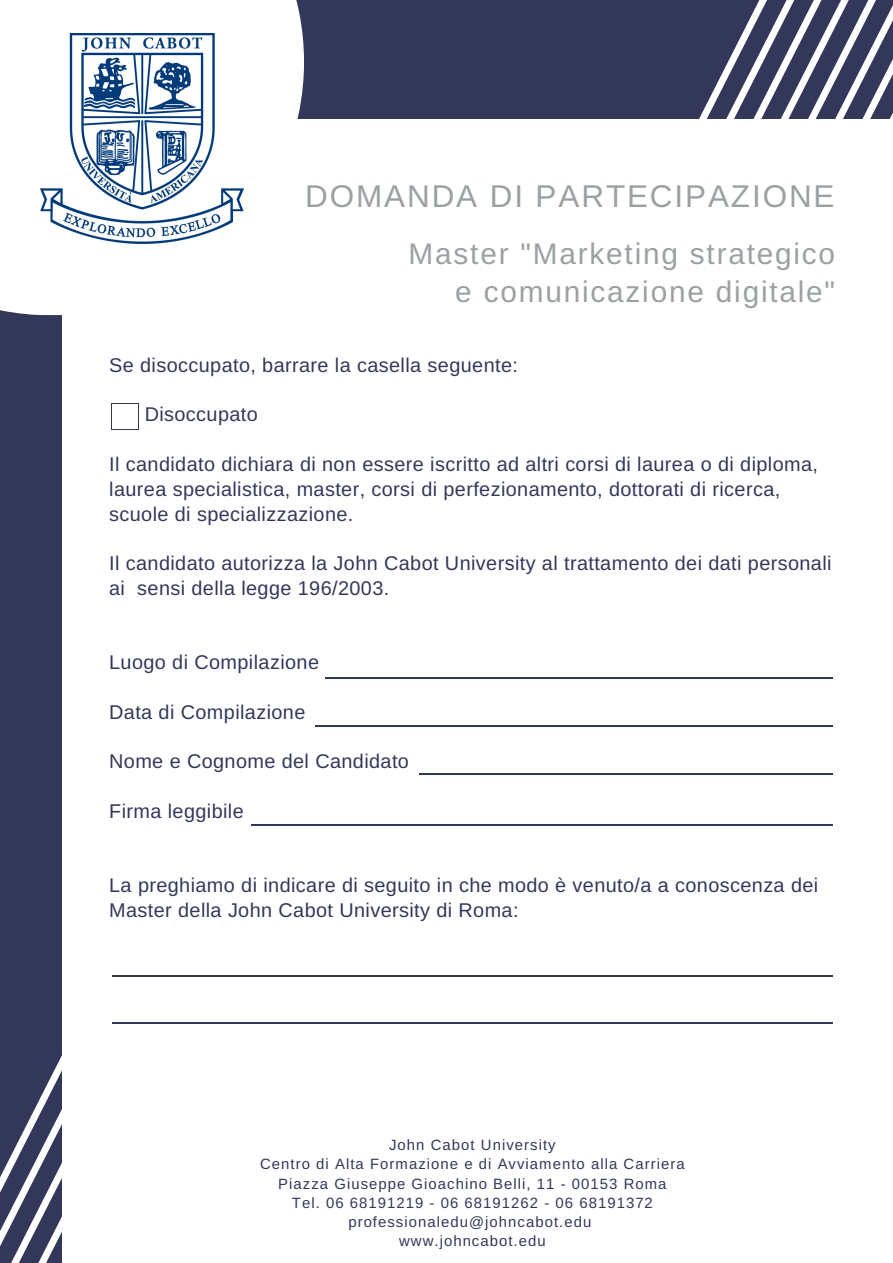
<style>
.page{position:relative;width:893px;height:1263px;background:#fff}
.page>*{position:absolute;margin:0;border:0;box-sizing:border-box;transform-origin:0 0}
.t1{font:31.5px "Arimo";letter-spacing:.06em;color:#9ba0a2}
.t2{font:29.85px/38.2px "Arimo";letter-spacing:.06em;color:#9ba0a2;text-align:right}
.t3{font:19.8px/24.8px "Arimo";letter-spacing:.02em;color:#33375a}
.t4{font:14.85px/19.2px "Arimo";letter-spacing:.07em;color:#33375a;text-align:center}
</style>
<div class="page">
<div style="left:0;top:278px;width:62px;height:985px;background:#33375a"></div>
<svg style="left:0;top:1055px;width:62px;height:208px"></svg>
<div style="left:269px;top:0;width:624px;height:118px;background:#33375a"></div>
<svg style="left:618px;top:0;width:275px;height:119px"></svg>
<svg style="left:0;top:0;width:304px;height:315px"></svg>
<svg style="left:112px;top:403px;width:27px;height:27px"></svg>
<hr style="left:332px;top:677px;width:47px;height:1px;background:#33375a">
<hr style="left:379px;top:677px;width:48px;height:1px;background:#33375a">
<hr style="left:427px;top:677px;width:48px;height:1px;background:#33375a">
<hr style="left:475px;top:677px;width:47px;height:1px;background:#33375a">
<hr style="left:522px;top:677px;width:48px;height:1px;background:#33375a">
<hr style="left:570px;top:677px;width:48px;height:1px;background:#33375a">
<hr style="left:618px;top:677px;width:47px;height:1px;background:#33375a">
<hr style="left:665px;top:677px;width:48px;height:1px;background:#33375a">
<hr style="left:713px;top:677px;width:48px;height:1px;background:#33375a">
<hr style="left:761px;top:677px;width:47px;height:1px;background:#33375a">
<hr style="left:808px;top:677px;width:48px;height:1px;background:#33375a">
<svg style="left:315px;top:725px;width:6px;height:2px"></svg>
<hr style="left:321px;top:725px;width:48px;height:2px;background:#33375a">
<hr style="left:369px;top:725px;width:48px;height:2px;background:#33375a">
<hr style="left:417px;top:725px;width:48px;height:2px;background:#33375a">
<hr style="left:464px;top:725px;width:48px;height:2px;background:#33375a">
<hr style="left:512px;top:725px;width:48px;height:2px;background:#33375a">
<hr style="left:560px;top:725px;width:48px;height:2px;background:#33375a">
<hr style="left:607px;top:725px;width:48px;height:2px;background:#33375a">
<hr style="left:655px;top:725px;width:48px;height:2px;background:#33375a">
<hr style="left:703px;top:725px;width:48px;height:2px;background:#33375a">
<hr style="left:750px;top:725px;width:48px;height:2px;background:#33375a">
<hr style="left:798px;top:725px;width:48px;height:2px;background:#33375a">
<hr style="left:426px;top:774px;width:48px;height:1px;background:#33375a">
<hr style="left:474px;top:774px;width:48px;height:1px;background:#33375a">
<hr style="left:522px;top:774px;width:47px;height:1px;background:#33375a">
<hr style="left:569px;top:774px;width:48px;height:1px;background:#33375a">
<hr style="left:617px;top:774px;width:48px;height:1px;background:#33375a">
<hr style="left:665px;top:774px;width:47px;height:1px;background:#33375a">
<hr style="left:712px;top:774px;width:48px;height:1px;background:#33375a">
<hr style="left:760px;top:774px;width:48px;height:1px;background:#33375a">
<hr style="left:808px;top:774px;width:47px;height:1px;background:#33375a">
<svg style="left:251px;top:824px;width:6px;height:2px"></svg>
<hr style="left:257px;top:824px;width:48px;height:2px;background:#33375a">
<hr style="left:305px;top:824px;width:48px;height:2px;background:#33375a">
<hr style="left:353px;top:824px;width:48px;height:2px;background:#33375a">
<hr style="left:400px;top:824px;width:48px;height:2px;background:#33375a">
<hr style="left:448px;top:824px;width:48px;height:2px;background:#33375a">
<hr style="left:496px;top:824px;width:48px;height:2px;background:#33375a">
<hr style="left:543px;top:824px;width:48px;height:2px;background:#33375a">
<hr style="left:591px;top:824px;width:48px;height:2px;background:#33375a">
<hr style="left:639px;top:824px;width:48px;height:2px;background:#33375a">
<hr style="left:686px;top:824px;width:48px;height:2px;background:#33375a">
<hr style="left:734px;top:824px;width:48px;height:2px;background:#33375a">
<hr style="left:782px;top:824px;width:48px;height:2px;background:#33375a">
<hr style="left:829px;top:824px;width:41px;height:2px;background:#33375a">
<img style="left:41px;top:34px;width:202px;height:209px">
<svg style="left:112px;top:975px;width:7px;height:2px"></svg>
<hr style="left:119px;top:975px;width:48px;height:2px;background:#33375a">
<hr style="left:167px;top:975px;width:47px;height:2px;background:#33375a">
<hr style="left:214px;top:975px;width:48px;height:2px;background:#33375a">
<hr style="left:262px;top:975px;width:48px;height:2px;background:#33375a">
<hr style="left:310px;top:975px;width:47px;height:2px;background:#33375a">
<hr style="left:357px;top:975px;width:48px;height:2px;background:#33375a">
<hr style="left:405px;top:975px;width:48px;height:2px;background:#33375a">
<hr style="left:453px;top:975px;width:47px;height:2px;background:#33375a">
<hr style="left:500px;top:975px;width:48px;height:2px;background:#33375a">
<hr style="left:548px;top:975px;width:48px;height:2px;background:#33375a">
<hr style="left:596px;top:975px;width:47px;height:2px;background:#33375a">
<hr style="left:643px;top:975px;width:48px;height:2px;background:#33375a">
<hr style="left:691px;top:975px;width:48px;height:2px;background:#33375a">
<hr style="left:739px;top:975px;width:47px;height:2px;background:#33375a">
<hr style="left:786px;top:975px;width:48px;height:2px;background:#33375a">
<hr style="left:119px;top:1023px;width:48px;height:1px;background:#33375a">
<hr style="left:167px;top:1023px;width:47px;height:1px;background:#33375a">
<hr style="left:214px;top:1023px;width:48px;height:1px;background:#33375a">
<hr style="left:262px;top:1023px;width:48px;height:1px;background:#33375a">
<hr style="left:310px;top:1023px;width:47px;height:1px;background:#33375a">
<hr style="left:357px;top:1023px;width:48px;height:1px;background:#33375a">
<hr style="left:405px;top:1023px;width:48px;height:1px;background:#33375a">
<hr style="left:453px;top:1023px;width:47px;height:1px;background:#33375a">
<hr style="left:500px;top:1023px;width:48px;height:1px;background:#33375a">
<hr style="left:548px;top:1023px;width:48px;height:1px;background:#33375a">
<hr style="left:596px;top:1023px;width:47px;height:1px;background:#33375a">
<hr style="left:643px;top:1023px;width:48px;height:1px;background:#33375a">
<hr style="left:691px;top:1023px;width:48px;height:1px;background:#33375a">
<hr style="left:739px;top:1023px;width:47px;height:1px;background:#33375a">
<hr style="left:786px;top:1023px;width:48px;height:1px;background:#33375a">
<div style="left:833px;top:281px;width:51px;height:978px;background:#fff"></div>
<h1 class="t1" style="left:305px;top:179px;width:531px">DOMANDA DI PARTECIPAZIONE</h1>
<h2 class="t2" style="left:409px;top:234px;width:428px">Master "Marketing strategico e comunicazione digitale"</h2>
<p class="t3" style="left:109px;top:353px;width:410px">Se disoccupato, barrare la casella seguente:</p>
<p class="t3" style="left:145px;top:402px;width:115px">Disoccupato</p>
<p class="t3" style="left:109px;top:452px;width:710px">Il candidato dichiara di non essere iscritto ad altri corsi di laurea o di diploma, laurea specialistica, master, corsi di perfezionamento, dottorati di ricerca, scuole di specializzazione.</p>
<p class="t3" style="left:109px;top:551px;width:724px">Il candidato autorizza la John Cabot University al trattamento dei dati personali ai sensi della legge 196/2003.</p>
<p class="t3" style="left:109px;top:650px;width:211px">Luogo di Compilazione</p>
<p class="t3" style="left:109px;top:699px;width:198px">Data di Compilazione</p>
<p class="t3" style="left:109px;top:749px;width:301px">Nome e Cognome del Candidato</p>
<p class="t3" style="left:109px;top:798px;width:136px">Firma leggibile</p>
<p class="t3" style="left:109px;top:873px;width:710px">La preghiamo di indicare di seguito in che modo è venuto/a a conoscenza dei<br>Master della John Cabot University di Roma:</p>
<p class="t4" style="left:260px;top:1135px;width:426px">John Cabot University<br>Centro di Alta Formazione e di Avviamento alla Carriera Piazza Giuseppe Gioachino Belli, 11 - 00153 Roma<br>Tel. 06 68191219 - 06 68191262 - 06 68191372 professionaledu@johncabot.edu<br>www.johncabot.edu</p>
</div>
